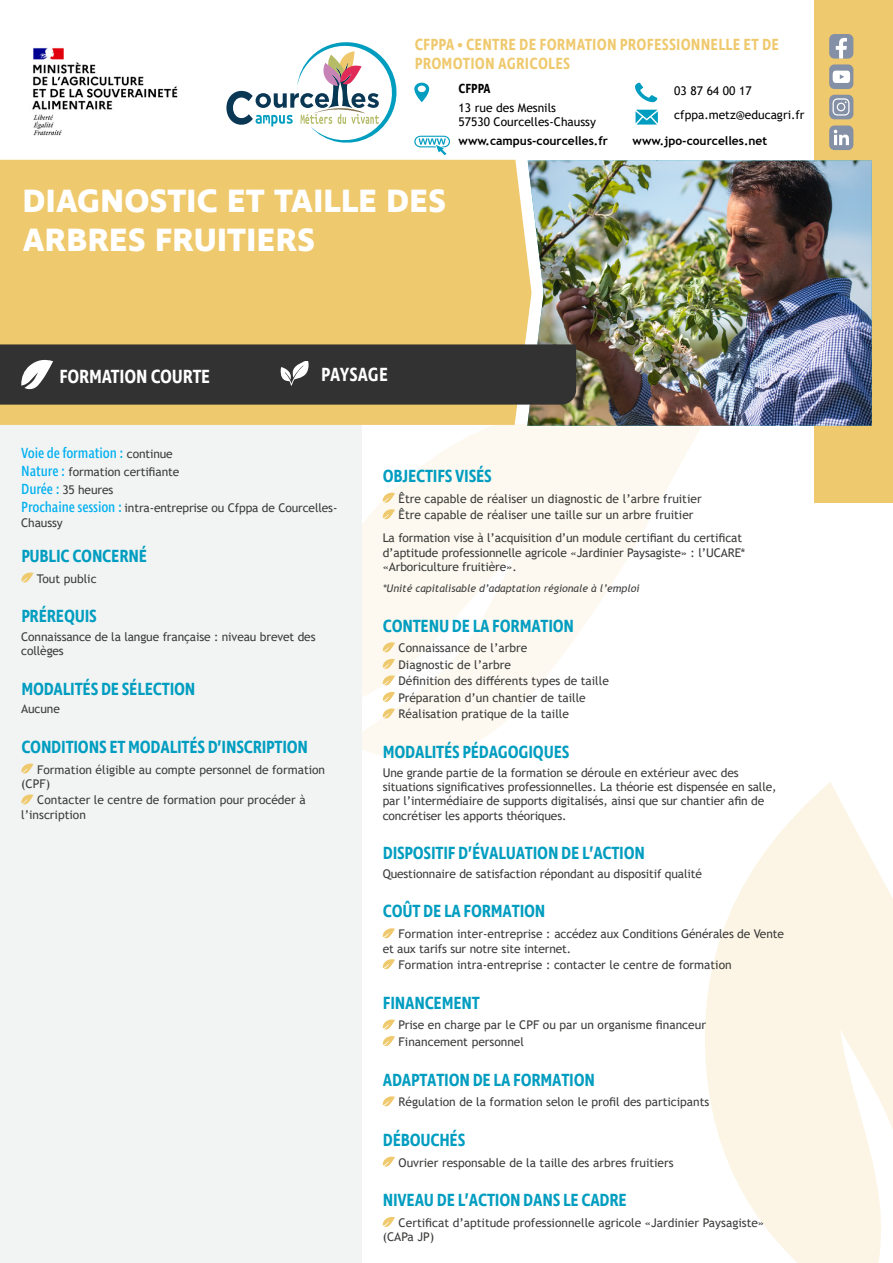
<style>
.page{position:relative;width:893px;height:1263px;background:#fff}
.page>*{position:absolute;margin:0;border:0;box-sizing:border-box;transform-origin:0 0}
.t1{font:700 33px/39px "Ingra";letter-spacing:.01em;color:#fff}
.t2{font:600 19.5px "Ingra Cd";letter-spacing:-.01em;color:#fff}
.t3{font:600 18px "Ingra Cd";letter-spacing:-.015em;color:#009dc0}
.t4{font:600 16.5px/19.8px "Ingra Cd";letter-spacing:.01em;color:#efc96d}
.t5{font:15px "Ingra Cd";letter-spacing:-.01em;color:#00b0f0}
.t6{font:600 13.5px "Ingra Cd";color:#000}
.t7{font:12px/14.4px "Trebuchet MS";color:#3c3c3b}
.t8{font:12px/24.8px "Trebuchet MS";color:#000}
.t9{font:700 12px "Trebuchet MS";color:#000}
.t10{font:italic 10.5px "Trebuchet MS";color:#3c3c3b}
.s1{font-family:"Trebuchet MS";font-size:12px;color:#3c3c3b}
.s2{font-family:"Ingra Cd";font-size:15px;color:#00b0f0}
</style>
<div class="page">
<svg style="left:361px;top:425px;width:340px;height:333px;fill:#fdf9f0"></svg>
<svg style="left:705px;top:782px;width:188px;height:480px;fill:#fcf5e5"></svg>
<div style="left:0;top:425px;width:361px;height:837px;background:#f2f4f4"></div>
<div style="left:814px;top:0;width:79px;height:502px;background:#efc96d"></div>
<svg style="left:226px;top:42px;width:170px;height:101px"></svg>
<img style="left:32px;top:47px;width:146px;height:89px">
<svg style="left:414px;top:136px;width:36px;height:19px"></svg>
<svg style="left:635px;top:82px;width:23px;height:20px"></svg>
<svg style="left:635px;top:110px;width:23px;height:15px"></svg>
<svg style="left:414px;top:83px;width:15px;height:19px"></svg>
<div style="left:0;top:160px;width:531px;height:265px;background:#efc96d"></div>
<div style="left:829px;top:95px;width:24px;height:24px;background:#8490a5;border-radius:5px"></div>
<svg style="left:832px;top:98px;width:17px;height:18px"></svg>
<div style="left:829px;top:34px;width:24px;height:25px;background:#8490a5;border-radius:5px"></div>
<svg style="left:836px;top:38px;width:11px;height:21px"></svg>
<div style="left:829px;top:64px;width:24px;height:25px;background:#8490a5;border-radius:5px"></div>
<svg style="left:833px;top:71px;width:17px;height:12px"></svg>
<div style="left:829px;top:125px;width:24px;height:25px;background:#8490a5;border-radius:5px"></div>
<svg style="left:834px;top:130px;width:15px;height:15px"></svg>
<img style="left:527px;top:161px;width:345px;height:265px">
<svg style="left:21px;top:572px;width:13px;height:11px"></svg>
<svg style="left:21px;top:763px;width:13px;height:11px"></svg>
<svg style="left:21px;top:794px;width:13px;height:11px"></svg>
<svg style="left:383px;top:492px;width:12px;height:11px"></svg>
<svg style="left:383px;top:509px;width:12px;height:10px"></svg>
<svg style="left:383px;top:642px;width:12px;height:10px"></svg>
<svg style="left:383px;top:658px;width:12px;height:11px"></svg>
<svg style="left:383px;top:675px;width:12px;height:10px"></svg>
<svg style="left:383px;top:691px;width:12px;height:11px"></svg>
<svg style="left:383px;top:708px;width:12px;height:10px"></svg>
<svg style="left:383px;top:928px;width:12px;height:10px"></svg>
<svg style="left:383px;top:959px;width:12px;height:10px"></svg>
<svg style="left:383px;top:1019px;width:12px;height:27px"></svg>
<svg style="left:383px;top:1096px;width:12px;height:10px"></svg>
<svg style="left:383px;top:1156px;width:12px;height:11px"></svg>
<svg style="left:383px;top:1217px;width:12px;height:10px"></svg>
<div style="left:0;top:344px;width:576px;height:61px;background:#333232"></div>
<h3 class="t4" style="left:415px;top:35px;width:366px">CFPPA • CENTRE DE FORMATION PROFESSIONNELLE ET DE<br>PROMOTION AGRICOLES</h3>
<p class="t8" style="left:674px;top:78px;width:132px">03 87 64 00 17 cfppa.metz@educagri.fr</p>
<p class="t6" style="left:459px;top:80px;width:34px">CFPPA</p>
<p class="t8" style="left:459px;top:100px;width:139px;line-height:14.4px">13 rue des Mesnils<br>57530 Courcelles-Chaussy</p>
<p class="t9" style="left:459px;top:134px;width:151px">www.campus-courcelles.fr</p>
<p class="t9" style="left:633px;top:134px;width:136px">www.jpo-courcelles.net</p>
<h1 class="t1" style="left:23px;top:183px;width:425px">DIAGNOSTIC ET TAILLE DES<br>ARBRES FRUITIERS</h1>
<h2 class="t2" style="left:59px;top:364px;width:152px">FORMATION COURTE</h2>
<h2 class="t2" style="left:321px;top:363px;width:68px">PAYSAGE</h2>
<p class="t5" style="left:21px;top:444px;width:153px">Voie de formation : <span class="s1">continue</span></p>
<p class="t7" style="left:21px;top:463px;width:318px;line-height:18px"><span class="s2">Nature :</span> formation certifiante<br><span class="s2">Durée :</span> 35 heures<br><span class="s2">Prochaine session :</span> intra-entreprise ou Cfppa de Courcelles-</p>
<p class="t7" style="left:21px;top:515px;width:43px">Chaussy</p>
<h3 class="t3" style="left:21px;top:544px;width:127px">PUBLIC CONCERNÉ</h3>
<p class="t7" style="left:37px;top:571px;width:61px">Tout public</p>
<h3 class="t3" style="left:21px;top:605px;width:77px">PRÉREQUIS</h3>
<p class="t7" style="left:21px;top:629px;width:296px">Connaissance de la langue française : niveau brevet des collèges</p>
<h3 class="t3" style="left:21px;top:677px;width:176px">MODALITÉS DE SÉLECTION</h3>
<p class="t7" style="left:21px;top:702px;width:40px">Aucune</p>
<h3 class="t3" style="left:21px;top:735px;width:288px">CONDITIONS ET MODALITÉS D’INSCRIPTION</h3>
<p class="t7" style="left:21px;top:762px;width:305px;text-indent:16px">Formation éligible au compte personnel de formation (CPF)</p>
<p class="t7" style="left:21px;top:793px;width:286px;text-indent:16px">Contacter le centre de formation pour procéder à l’inscription</p>
<h3 class="t3" style="left:383px;top:465px;width:111px">OBJECTIFS VISÉS</h3>
<p class="t7" style="left:399px;top:490px;width:305px;line-height:16.5px">Être capable de réaliser un diagnostic de l’arbre fruitier<br>Être capable de réaliser une taille sur un arbre fruitier</p>
<p class="t7" style="left:383px;top:531px;width:364px">La formation vise à l’acquisition d’un module certifiant du certificat d’aptitude professionnelle agricole «Jardinier Paysagiste» : l’UCARE* «Arboriculture fruitière».</p>
<p class="t10" style="left:383px;top:582px;width:258px">*Unité capitalisable d’adaptation régionale à l’emploi</p>
<h3 class="t3" style="left:383px;top:614px;width:193px">CONTENU DE LA FORMATION</h3>
<p class="t7" style="left:399px;top:640px;width:212px;line-height:16.5px">Connaissance de l’arbre<br>Diagnostic de l’arbre<br>Définition des différents types de taille<br>Préparation d’un chantier de taille<br>Réalisation pratique de la taille</p>
<h3 class="t3" style="left:383px;top:741px;width:188px">MODALITÉS PÉDAGOGIQUES</h3>
<p class="t7" style="left:383px;top:765px;width:395px">Une grande partie de la formation se déroule en extérieur avec des situations significatives professionnelles. La théorie est dispensée en salle, par l’intermédiaire de supports digitalisés, ainsi que sur chantier afin de concrétiser les apports théoriques.</p>
<h3 class="t3" style="left:383px;top:842px;width:264px">DISPOSITIF D’ÉVALUATION DE L’ACTION</h3>
<p class="t7" style="left:383px;top:866px;width:321px">Questionnaire de satisfaction répondant au dispositif qualité</p>
<h3 class="t3" style="left:383px;top:900px;width:164px">COÛT DE LA FORMATION</h3>
<p class="t7" style="left:383px;top:927px;width:403px;text-indent:16px">Formation inter-entreprise : accédez aux Conditions Générales de Vente et aux tarifs sur notre site internet.</p>
<p class="t7" style="left:399px;top:958px;width:335px">Formation intra-entreprise : contacter le centre de formation</p>
<h3 class="t3" style="left:383px;top:991px;width:99px">FINANCEMENT</h3>
<p class="t7" style="left:399px;top:1017px;width:309px;line-height:16.5px">Prise en charge par le CPF ou par un organisme financeur<br>Financement personnel</p>
<h3 class="t3" style="left:383px;top:1068px;width:214px">ADAPTATION DE LA FORMATION</h3>
<p class="t7" style="left:399px;top:1095px;width:312px">Régulation de la formation selon le profil des participants</p>
<h3 class="t3" style="left:383px;top:1128px;width:84px">DÉBOUCHÉS</h3>
<p class="t7" style="left:399px;top:1155px;width:277px">Ouvrier responsable de la taille des arbres fruitiers</p>
<h3 class="t3" style="left:383px;top:1189px;width:246px">NIVEAU DE L’ACTION DANS LE CADRE</h3>
<p class="t7" style="left:383px;top:1215px;width:383px;text-indent:16px">Certificat d’aptitude professionnelle agricole «Jardinier Paysagiste» (CAPa JP)</p>
</div>
